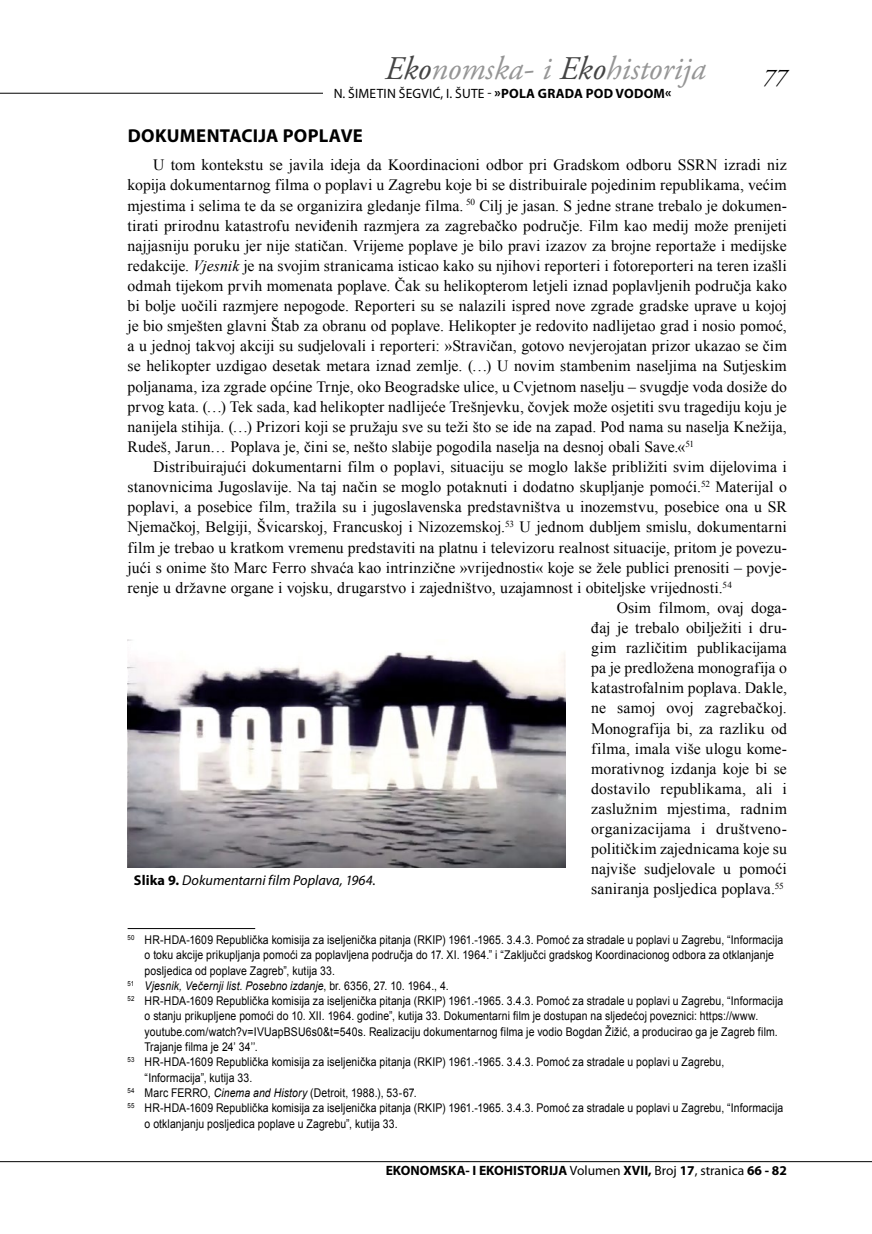
<style>
.page{position:relative;width:872px;height:1234px;background:#fff}
.page>*{position:absolute;margin:0;border:0;box-sizing:border-box;transform-origin:0 0}
.t1{font:italic 33px "Adobe Garamond Pro";color:#959595}
.t2{font:italic 24px "Adobe Garamond Pro";color:#000}
.t3{font:700 18.75px "Myriad Pro";letter-spacing:.015em;color:#000}
.t4{font:15.75px/20.1px "Times New Roman";letter-spacing:.005em;color:#000;text-align:justify}
.t5{font:italic 14.25px "Myriad Pro";color:#000}
.t6{font:700 13.5px "Myriad Pro";color:#000}
.t7{font:13.5px "Myriad Pro";letter-spacing:.015em;color:#000}
.t8{font:12px "Arial";letter-spacing:.01em;color:#000;scale:.87 1}
.t9{font:italic 12px "Arial";letter-spacing:.01em;color:#000;scale:.87 1}
.s1{color:#454545}
.s2{font-weight:700}
.s3{font-style:italic}
.s4{font-style:normal}
.s5{font-weight:700;font-style:normal}
.s6{font-weight:400}
</style>
<div class="page">
<hr style="left:0;top:93px;width:518px;height:1px;background:#000">
<hr style="left:0;top:1160px;width:872px;height:1px;background:#000">
<div style="left:323px;top:88px;width:348px;height:17px;background:#fff"></div>
<hr style="left:128px;top:928px;width:127px;height:1px;background:#000">
<img style="left:128px;top:639px;width:438px;height:228px">
<h1 class="t1" style="left:385px;top:48px;width:322px"><span class="s1">Eko</span>nomska- i <span class="s1">Eko</span>historija</h1>
<h2 class="t2" style="left:763px;top:63px;width:25px">77</h2>
<p class="t7" style="left:334px;top:85px;width:339px">N. ŠIMETIN ŠEGVIĆ, I. ŠUTE - <span class="s2">»POLA GRADA POD VODOM«</span></p>
<p class="t3" style="left:128px;top:123px;width:237px">DOKUMENTACIJA POPLAVE</p>
<p class="t4" style="left:128px;top:155px;width:661px;text-indent:26px">U tom kontekstu se javila ideja da Koordinacioni odbor pri Gradskom odboru SSRN izradi niz kopija dokumentarnog filma o poplavi u Zagrebu koje bi se distribuirale pojedinim republikama, većim mjestima i selima te da se organizira gledanje filma. <sup>50</sup> Cilj je jasan. S jedne strane trebalo je dokumen&shy;tirati prirodnu katastrofu neviđenih razmjera za zagrebačko područje. Film kao medij može prenijeti najjasniju poruku jer nije statičan. Vrijeme poplave je bilo pravi izazov za brojne reportaže i medijske redakcije. <span class="s3">Vjesnik</span> je na svojim stranicama isticao kako su njihovi reporteri i fotoreporteri na teren izašli odmah tijekom prvih momenata poplave. Čak su helikopterom letjeli iznad poplavljenih područja kako bi bolje uočili razmjere nepogode. Reporteri su se nalazili ispred nove zgrade gradske uprave u kojoj je bio smješten glavni Štab za obranu od poplave. Helikopter je redovito nadlijetao grad i nosio pomoć, a u jednoj takvoj akciji su sudjelovali i reporteri: »Stravičan, gotovo nevjerojatan prizor ukazao se čim se helikopter uzdigao desetak metara iznad zemlje. (…) U novim stambenim naseljima na Sutjeskim poljanama, iza zgrade općine Trnje, oko Beogradske ulice, u Cvjetnom naselju – svugdje voda dosiže do prvog kata. (…) Tek sada, kad helikopter nadlijeće Trešnjevku, čovjek može osjetiti svu tragediju koju je nanijela stihija. (…) Prizori koji se pružaju sve su teži što se ide na zapad. Pod nama su naselja Knežija, Rudeš, Jarun… Poplava je, čini se, nešto slabije pogodila naselja na desnoj obali Save.«<sup>51</sup></p>
<p class="t4" style="left:153px;top:456px;width:635px">Distribuirajući dokumentarni film o poplavi, situaciju se moglo lakše približiti svim dijelovima i</p>
<p class="t4" style="left:128px;top:476px;width:661px">stanovnicima Jugoslavije. Na taj način se moglo potaknuti i dodatno skupljanje pomoći.<sup>52</sup> Materijal o</p>
<p class="t4" style="left:128px;top:496px;width:661px">poplavi, a posebice film, tražila su i jugoslavenska predstavništva u inozemstvu, posebice ona u SR</p>
<p class="t4" style="left:128px;top:516px;width:661px">Njemačkoj, Belgiji, Švicarskoj, Francuskoj i Nizozemskoj.<sup>53</sup> U jednom dubljem smislu, dokumentarni</p>
<p class="t4" style="left:128px;top:537px;width:661px">film je trebao u kratkom vremenu predstaviti na platnu i televizoru realnost situacije, pritom je povezu-</p>
<p class="t4" style="left:128px;top:557px;width:661px">jući s onime što Marc Ferro shvaća kao intrinzične »vrijednosti« koje se žele publici prenositi – povje-</p>
<p class="t4" style="left:128px;top:577px;width:606px">renje u državne organe i vojsku, drugarstvo i zajedništvo, uzajamnost i obiteljske vrijednosti.<sup>54</sup></p>
<p class="t4" style="left:617px;top:597px;width:172px">Osim filmom, ovaj doga-</p>
<p class="t4" style="left:591px;top:617px;width:197px">đaj je trebalo obilježiti i dru-</p>
<p class="t4" style="left:591px;top:637px;width:197px">gim različitim publikacijama</p>
<p class="t4" style="left:591px;top:657px;width:197px">pa je predložena monografija o</p>
<p class="t4" style="left:591px;top:677px;width:197px">katastrofalnim poplava. Dakle,</p>
<p class="t4" style="left:591px;top:697px;width:197px">ne samoj ovoj zagrebačkoj.</p>
<p class="t4" style="left:591px;top:717px;width:197px">Monografija bi, za razliku od</p>
<p class="t4" style="left:591px;top:738px;width:197px">filma, imala više ulogu kome-</p>
<p class="t4" style="left:591px;top:758px;width:197px">morativnog izdanja koje bi se</p>
<p class="t4" style="left:591px;top:778px;width:197px">dostavilo republikama, ali i</p>
<p class="t4" style="left:591px;top:798px;width:197px">zaslužnim mjestima, radnim</p>
<p class="t4" style="left:591px;top:818px;width:197px">organizacijama i društveno-</p>
<p class="t4" style="left:591px;top:838px;width:197px">političkim zajednicama koje su</p>
<p class="t4" style="left:591px;top:858px;width:197px">najviše sudjelovale u pomoći</p>
<p class="t4" style="left:591px;top:878px;width:194px">saniranja posljedica poplava.<sup>55</sup></p>
<p class="t8" style="left:128px;top:931px;width:755px"><sup>50</sup> HR-HDA-1609 Republička komisija za iseljenička pitanja (RKIP) 1961.-1965. 3.4.3. Pomoć za stradale u poplavi u Zagrebu, “Informacija</p>
<p class="t8" style="left:145px;top:946px;width:725px">o toku akcije prikupljanja pomoći za poplavljena područja do 17. XI. 1964.” i “Zaključci gradskog Koordinacionog odbora za otklanjanje</p>
<p class="t8" style="left:145px;top:962px;width:220px">posljedica od poplave Zagreb”, kutija 33.</p>
<p class="t9" style="left:128px;top:977px;width:371px"><sup>51</sup> Vjesnik, Večernji list. Posebno izdanje<span class="s4">, br. 6356, 27. 10. 1964., 4.</span></p>
<p class="t8" style="left:128px;top:992px;width:755px"><sup>52</sup> HR-HDA-1609 Republička komisija za iseljenička pitanja (RKIP) 1961.-1965. 3.4.3. Pomoć za stradale u poplavi u Zagrebu, “Informacija</p>
<p class="t8" style="left:145px;top:1008px;width:707px">o stanju prikupljene pomoći do 10. XII. 1964. godine”, kutija 33. Dokumentarni film je dostupan na sljedećoj poveznici: https://www.</p>
<p class="t8" style="left:145px;top:1023px;width:729px">youtube.com/watch?v=IVUapBSU6s0&amp;t=540s. Realizaciju dokumentarnog filma je vodio Bogdan Žižić, a producirao ga je Zagreb film.</p>
<p class="t8" style="left:145px;top:1038px;width:132px">Trajanje filma je 24’ 34’’.</p>
<p class="t8" style="left:128px;top:1053px;width:687px"><sup>53</sup> HR-HDA-1609 Republička komisija za iseljenička pitanja (RKIP) 1961.-1965. 3.4.3. Pomoć za stradale u poplavi u Zagrebu,</p>
<p class="t8" style="left:145px;top:1069px;width:125px">“Informacija”, kutija 33.</p>
<p class="t8" style="left:128px;top:1084px;width:334px"><sup>54</sup> Marc FERRO, <span class="s3">Cinema and History</span> (Detroit, 1988.), 53-67.</p>
<p class="t8" style="left:128px;top:1099px;width:755px"><sup>55</sup> HR-HDA-1609 Republička komisija za iseljenička pitanja (RKIP) 1961.-1965. 3.4.3. Pomoć za stradale u poplavi u Zagrebu, “Informacija</p>
<p class="t8" style="left:145px;top:1115px;width:292px">o otklanjanju posljedica poplave u Zagrebu”, kutija 33.</p>
<p class="t5" style="left:134px;top:870px;width:243px"><span class="s5">Slika 9.</span> Dokumentarni film Poplava, 1964.</p>
<p class="t6" style="left:386px;top:1161px;width:402px">EKONOMSKA- I EKOHISTORIJA <span class="s6">Volumen</span> XVII, <span class="s6">Broj</span> 17<span class="s6">, stranica</span> 66 - 82</p>
</div>
